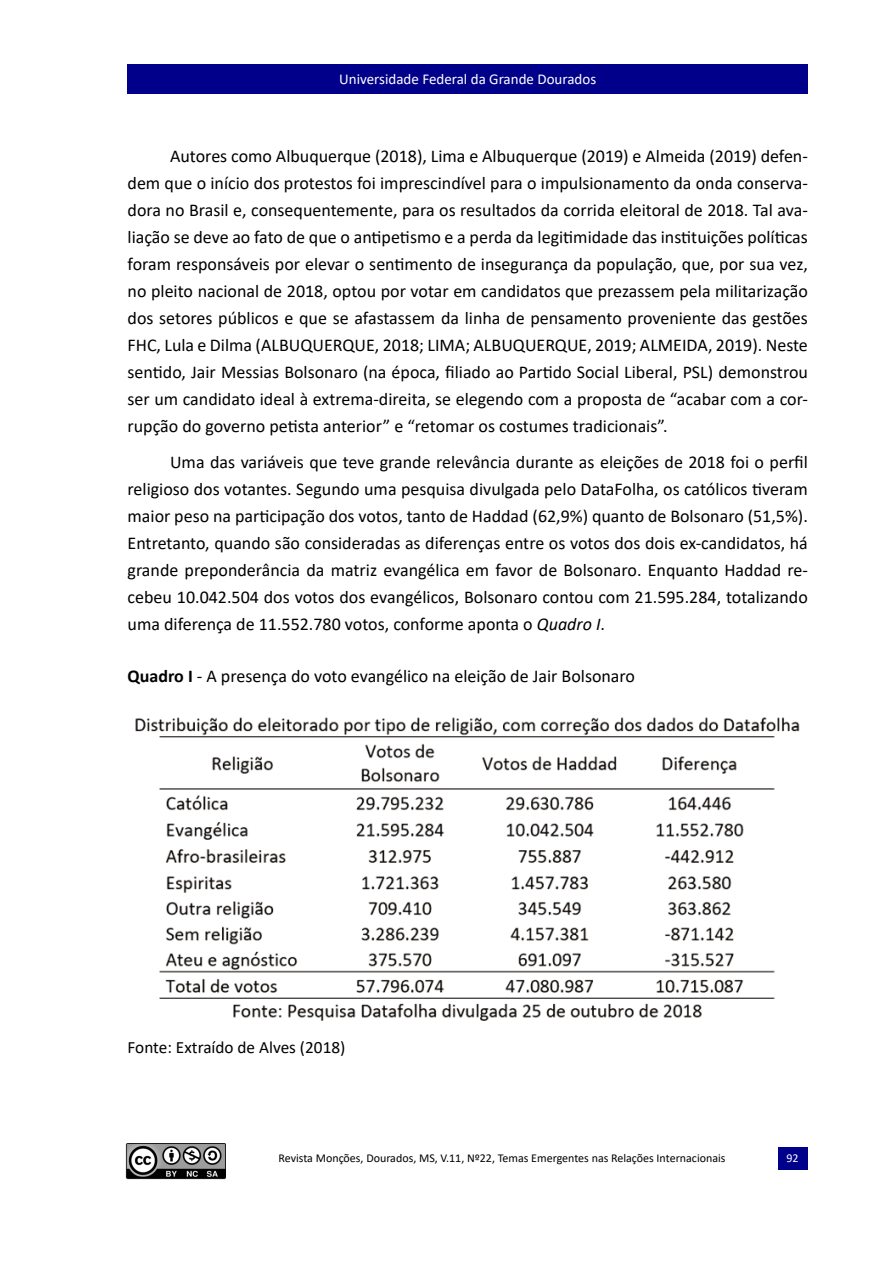
<style>
.page{position:relative;width:893px;height:1263px;background:#fff}
.page>*{position:absolute;margin:0;border:0;box-sizing:border-box;transform-origin:0 0}
.t1{font:18px/27px "Calibri";color:#000;text-align:justify}
.t2{font:17.25px "Calibri";color:#000}
.t3{font:15px "Calibri";color:#fff}
.t4{font:12px "Calibri";color:#000}
.t5{font:12px "Calibri";color:#fff}
.s1{font-style:italic}
.s2{font-weight:700}
</style>
<div class="page">
<div style="left:128px;top:64px;width:680px;height:30px;background:#00008b"></div>
<div style="left:778px;top:1147px;width:29px;height:23px;background:#00008b"></div>
<img style="left:126px;top:1143px;width:100px;height:36px">
<img style="left:135px;top:717px;width:665px;height:304px">
<p class="t3" style="left:339px;top:69px;width:258px">Universidade Federal da Grande Dourados</p>
<p class="t1" style="left:128px;top:142px;width:682px;text-indent:43px">Autores como Albuquerque (2018), Lima e Albuquerque (2019) e Almeida (2019) defen&shy;dem que o início dos protestos foi imprescindível para o impulsionamento da onda conserva&shy;dora no Brasil e, consequentemente, para os resultados da corrida eleitoral de 2018. Tal ava&shy;liação se deve ao fato de que o antipetismo e a perda da legitimidade das instituições políticas foram responsáveis por elevar o sentimento de insegurança da população, que, por sua vez, no pleito nacional de 2018, optou por votar em candidatos que prezassem pela militarização dos setores públicos e que se afastassem da linha de pensamento proveniente das gestões FHC, Lula e Dilma (ALBUQUERQUE, 2018; LIMA; ALBUQUERQUE, 2019; ALMEIDA, 2019). Neste sentido, Jair Messias Bolsonaro (na época, filiado ao Partido Social Liberal, PSL) demonstrou ser um candidato ideal à extrema-direita, se elegendo com a proposta de “acabar com a cor&shy;rupção do governo petista anterior” e “retomar os costumes tradicionais”.</p>
<p class="t1" style="left:128px;top:448px;width:682px;text-indent:43px">Uma das variáveis que teve grande relevância durante as eleições de 2018 foi o perfil religioso dos votantes. Segundo uma pesquisa divulgada pelo DataFolha, os católicos tiveram maior peso na participação dos votos, tanto de Haddad (62,9%) quanto de Bolsonaro (51,5%).<br>Entretanto, quando são consideradas as diferenças entre os votos dos dois ex-candidatos, há grande preponderância da matriz evangélica em favor de Bolsonaro. Enquanto Haddad re&shy;cebeu 10.042.504 dos votos dos evangélicos, Bolsonaro contou com 21.595.284, totalizando uma diferença de 11.552.780 votos, conforme aponta o <span class="s1">Quadro I</span>.</p>
<p class="t1" style="left:128px;top:662px;width:509px"><span class="s2">Quadro I</span> - A presença do voto evangélico na eleição de Jair Bolsonaro</p>
<p class="t2" style="left:128px;top:1035px;width:219px">Fonte: Extraído de Alves (2018)</p>
<p class="t4" style="left:278px;top:1150px;width:449px">Revista Monções, Dourados, MS, V.11, Nº22, Temas Emergentes nas Relações Internacionais</p>
<p class="t5" style="left:786px;top:1149px;width:14px">92</p>
</div>
